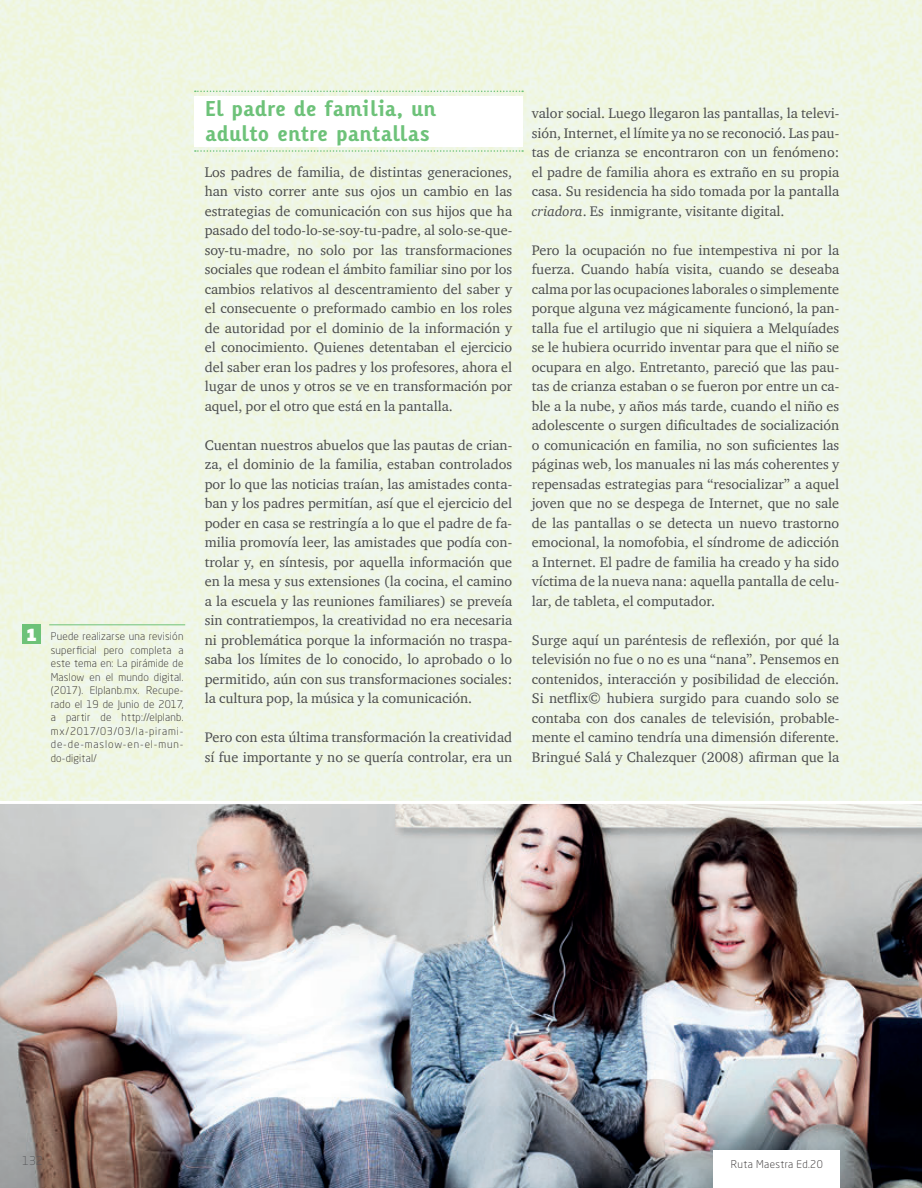
<style>
.page{position:relative;width:922px;height:1188px;background:#eff6e6}
.page>*{position:absolute;margin:0;border:0;box-sizing:border-box;transform-origin:0 0}
.t1{font:700 21px/25.2px "Karbid";color:#6dc279}
.t2{font:900 16.5px "Neo Sans Pro";color:#fff}
.t3{font:14.25px/19.5px "Charter ITC";color:#4b4c4d;text-align:justify}
.t4{font:300 12px "Neo Sans Pro";color:#57585a}
.t5{font:300 10.5px/13.5px "Neo Sans Pro";letter-spacing:.04em;color:#231f20;text-align:justify}
.s1{font-style:italic}
</style>
<div class="page">
<div style="left:194px;top:96px;width:329px;height:51px;background:#fff"></div>
<svg style="left:195px;top:91px;width:328px;height:1px"></svg>
<svg style="left:195px;top:150px;width:328px;height:2px"></svg>
<img style="left:0;top:799px;width:922px;height:389px">
<div style="left:22px;top:625px;width:19px;height:19px;background:#6dc279"></div>
<hr style="left:49px;top:624px;width:136px;height:1px;background:#6dc279">
<div style="left:714px;top:1151px;width:126px;height:37px;background:#fff"></div>
<p class="t2" style="left:26px;top:624px;width:13px">1</p>
<p class="t5" style="left:51px;top:630px;width:134px">Puede realizarse una revisión superficial pero completa a este tema en: La pirámide de Maslow en el mundo digital. (2017). Elplanb.mx. Recupe&shy;rado el 19 de Junio de 2017, a partir de http://elplanb. mx/2017/03/03/la-pirami&shy;de-de-maslow-en-el-mun&shy;do-digital/</p>
<h1 class="t1" style="left:205px;top:95px;width:233px">El padre de familia, un adulto entre pantallas</h1>
<p class="t3" style="left:205px;top:162px;width:309px">Los padres de familia, de distintas generaciones, han visto correr ante sus ojos un cambio en las estrategias de comunicación con sus hijos que ha pasado del todo-lo-se-soy-tu-padre, al solo-se-que&shy;soy-tu-madre, no solo por las transformaciones sociales que rodean el ámbito familiar sino por los cambios relativos al descentramiento del saber y el consecuente o preformado cambio en los roles de autoridad por el dominio de la información y el conocimiento. Quienes detentaban el ejercicio del saber eran los padres y los profesores, ahora el lugar de unos y otros se ve en transformación por aquel, por el otro que está en la pantalla.</p>
<p class="t3" style="left:205px;top:435px;width:309px">Cuentan nuestros abuelos que las pautas de crian&shy;za, el dominio de la familia, estaban controlados por lo que las noticias traían, las amistades conta&shy;ban y los padres permitían, así que el ejercicio del poder en casa se restringía a lo que el padre de fa&shy;milia promovía leer, las amistades que podía con&shy;trolar y, en síntesis, por aquella información que en la mesa y sus extensiones (la cocina, el camino a la escuela y las reuniones familiares) se preveía sin contratiempos, la creatividad no era necesaria ni problemática porque la información no traspa&shy;saba los límites de lo conocido, lo aprobado o lo permitido, aún con sus transformaciones sociales: la cultura pop, la música y la comunicación.</p>
<p class="t3" style="left:205px;top:727px;width:309px">Pero con esta última transformación la creatividad sí fue importante y no se quería controlar, era un</p>
<p class="t3" style="left:532px;top:103px;width:309px">valor social. Luego llegaron las pantallas, la televi&shy;sión, Internet, el límite ya no se reconoció. Las pau&shy;tas de crianza se encontraron con un fenómeno: el padre de familia ahora es extraño en su propia casa. Su residencia ha sido tomada por la pantalla <span class="s1">criadora</span>. Es inmigrante, visitante digital.</p>
<p class="t3" style="left:532px;top:240px;width:309px">Pero la ocupación no fue intempestiva ni por la fuerza. Cuando había visita, cuando se deseaba calma por las ocupaciones laborales o simplemente porque alguna vez mágicamente funcionó, la pan&shy;talla fue el artilugio que ni siquiera a Melquíades se le hubiera ocurrido inventar para que el niño se ocupara en algo. Entretanto, pareció que las pau&shy;tas de crianza estaban o se fueron por entre un ca&shy;ble a la nube, y años más tarde, cuando el niño es adolescente o surgen dificultades de socialización o comunicación en familia, no son suficientes las páginas web, los manuales ni las más coherentes y repensadas estrategias para “resocializar” a aquel joven que no se despega de Internet, que no sale de las pantallas o se detecta un nuevo trastorno emocional, la nomofobia, el síndrome de adicción a Internet. El padre de familia ha creado y ha sido víctima de la nueva nana: aquella pantalla de celu&shy;lar, de tableta, el computador.</p>
<p class="t3" style="left:532px;top:630px;width:309px">Surge aquí un paréntesis de reflexión, por qué la televisión no fue o no es una “nana”. Pensemos en contenidos, interacción y posibilidad de elección.<br>Si netflix© hubiera surgido para cuando solo se contaba con dos canales de televisión, probable&shy;mente el camino tendría una dimensión diferente.<br>Bringué Salá y Chalezquer (2008) afirman que la</p>
<p class="t4" style="left:22px;top:1153px;width:22px">132</p>
<p class="t5" style="left:731px;top:1157px;width:94px">Ruta Maestra Ed.20</p>
</div>
